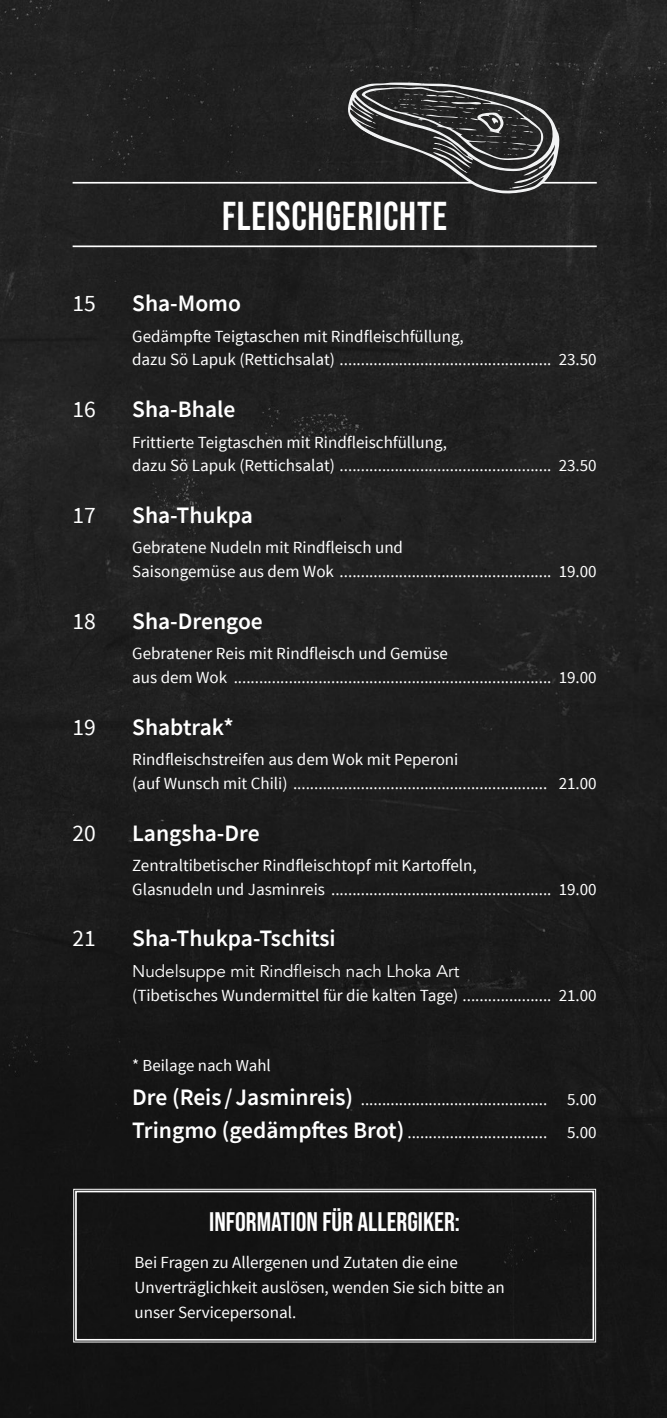
<style>
.page{position:relative;width:667px;height:1418px;background:#fff}
.page>*{position:absolute;margin:0;border:0;box-sizing:border-box;transform-origin:0 0}
.t1{font:40.2px "Bebas Neue";letter-spacing:.02em;color:#fff}
.t2{font:26.8px "Bebas Neue";color:#fff}
.t3{font:600 23.6px "Source Sans Pro";color:#fff}
.t4{font:23.6px "Source Sans Pro";color:#fff}
.t5{font:17px/23.6px "Source Sans Pro";color:#fff}
.t6{font:17px "Avenir";color:#fff}
.t7{font:16.8px "Source Sans Pro";color:#fff}
.s1{font-weight:600;font-size:23.6px}
</style>
<div class="page">
<img style="left:0;top:0;width:666px;height:1417px">
<div style="left:73px;top:1188px;width:522px;height:154px;background:#141414"></div>
<div style="left:75px;top:1190px;width:518px;height:150px;border:2px solid #fff"></div>
<hr style="left:539px;top:182px;width:57px;height:2px;background:#fff">
<hr style="left:73px;top:182px;width:400px;height:2px;background:#fff">
<hr style="left:73px;top:245px;width:523px;height:2px;background:#fff">
<svg style="left:345px;top:82px;width:214px;height:112px;background:#464646"></svg>
<h1 class="t1" style="left:222px;top:193px;width:226px">FLEISCHGERICHTE</h1>
<h3 class="t4" style="left:73px;top:288px;width:25px">15</h3>
<h3 class="t3" style="left:132px;top:287px;width:110px">Sha-Momo</h3>
<p class="t5" style="left:132px;top:324px;width:465px">Gedämpfte Teigtaschen mit Rindfleischfüllung,<br>dazu Sö Lapuk (Rettichsalat) .................................................. 23.50</p>
<h3 class="t4" style="left:73px;top:394px;width:25px">16</h3>
<h3 class="t3" style="left:132px;top:393px;width:105px">Sha-Bhale</h3>
<p class="t5" style="left:132px;top:430px;width:465px">Frittierte Teigtaschen mit Rindfleischfüllung,<br>dazu Sö Lapuk (Rettichsalat) .................................................. 23.50</p>
<h3 class="t4" style="left:73px;top:500px;width:25px">17</h3>
<h3 class="t3" style="left:132px;top:499px;width:122px">Sha-Thukpa</h3>
<p class="t5" style="left:132px;top:536px;width:465px">Gebratene Nudeln mit Rindfleisch und<br>Saisongemüse aus dem Wok .................................................. 19.00</p>
<h3 class="t4" style="left:73px;top:606px;width:25px">18</h3>
<h3 class="t3" style="left:132px;top:605px;width:132px">Sha-Drengoe</h3>
<p class="t5" style="left:132px;top:642px;width:465px">Gebratener Reis mit Rindfleisch und Gemüse<br>aus dem Wok ........................................................................... 19.00</p>
<h3 class="t4" style="left:73px;top:712px;width:25px">19</h3>
<h3 class="t3" style="left:132px;top:711px;width:103px">Shabtrak*</h3>
<p class="t5" style="left:132px;top:748px;width:465px">Rindfleischstreifen aus dem Wok mit Peperoni<br>(auf Wunsch mit Chili) ............................................................ 21.00</p>
<h3 class="t4" style="left:73px;top:818px;width:25px">20</h3>
<h3 class="t3" style="left:132px;top:817px;width:129px">Langsha-Dre</h3>
<p class="t5" style="left:132px;top:854px;width:465px">Zentraltibetischer Rindfleischtopf mit Kartoffeln,<br>Glasnudeln und Jasminreis .................................................... 19.00</p>
<h3 class="t4" style="left:73px;top:923px;width:25px">21</h3>
<h3 class="t3" style="left:132px;top:923px;width:205px">Sha-Thukpa-Tschitsi</h3>
<p class="t6" style="left:132px;top:961px;width:328px">Nudelsuppe mit Rindfleisch nach Lhoka Art</p>
<p class="t5" style="left:132px;top:983px;width:465px">(Tibetisches Wundermittel für die kalten Tage) ..................... 21.00</p>
<p class="t7" style="left:132px;top:1055px;width:140px">* Beilage nach Wahl</p>
<p class="t5" style="left:132px;top:1082px;width:465px;line-height:33.6px"><span class="s1">Dre (Reis / Jasminreis)</span> ............................................ 5.00<br><span class="s1">Tringmo (gedämpftes Brot)</span> ................................. 5.00</p>
<h2 class="t2" style="left:209px;top:1206px;width:252px">INFORMATION FÜR ALLERGIKER:</h2>
<p class="t5" style="left:134px;top:1249px;width:371px;line-height:25.2px">Bei Fragen zu Allergenen und Zutaten die eine<br>Unverträglichkeit auslösen, wenden Sie sich bitte an unser Servicepersonal.</p>
</div>
